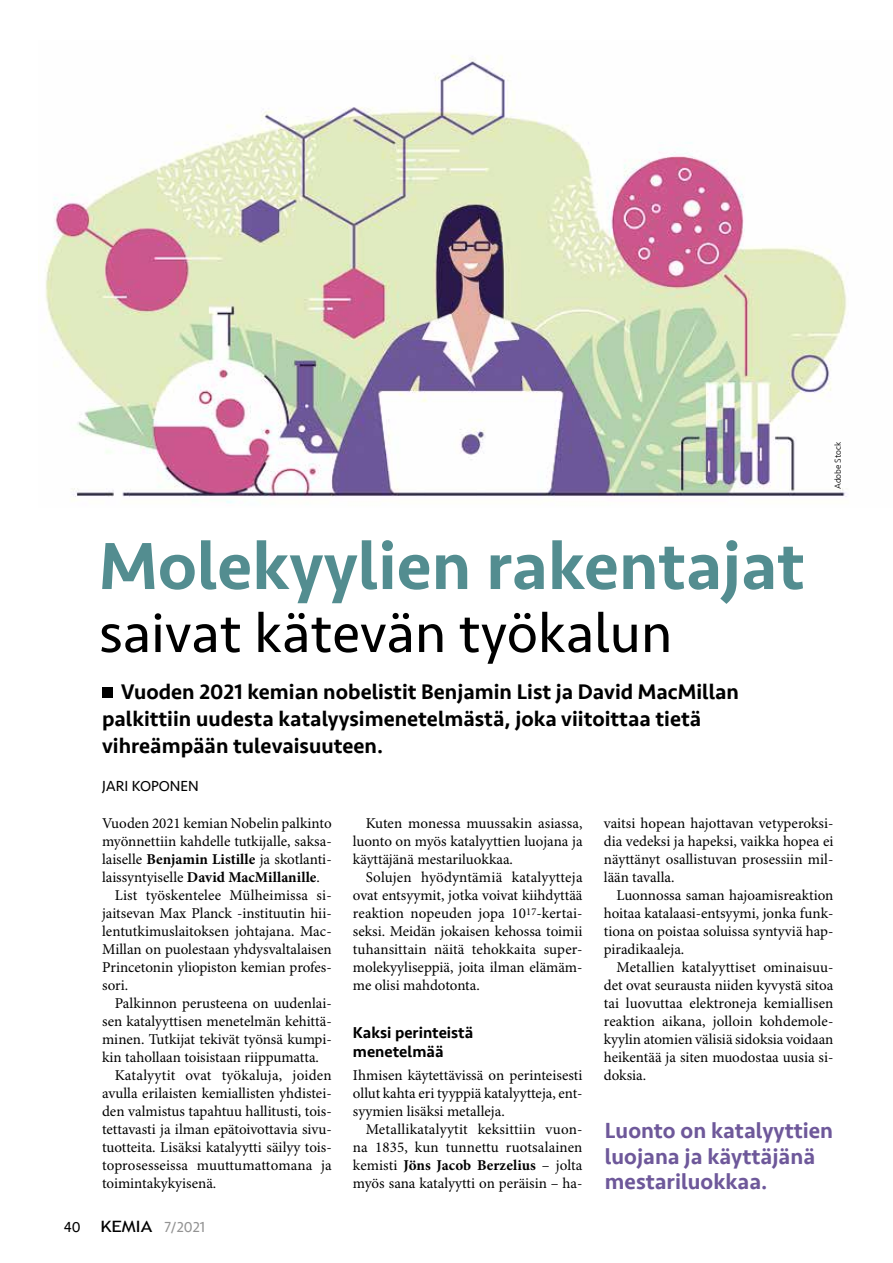
<style>
.page{position:relative;width:893px;height:1263px;background:#fff}
.page>*{position:absolute;margin:0;border:0;box-sizing:border-box;transform-origin:0 0}
.t1{font:500 69px "Seravek";color:#538d90}
.t2{font:57px "Seravek";color:#000}
.t3{font:500 22.5px/25.5px "Seravek";color:#6e589a}
.t4{font:500 21.75px/27px "Seravek";color:#000}
.t5{font:500 16.2px/18.9px "Seravek";color:#000}
.t6{font:15px/18px "Minion Pro";color:#000;text-align:justify}
.t7{font:700 15px "Minion Pro";letter-spacing:.005em;color:#000}
.t8{font:15px "Seravek";color:#000}
.t9{font:15px "Seravek";color:#939393}
.t10{font:300 9px "Seravek";color:#000}
.s1{font-weight:700}
.s2{font-weight:400}
.s3{font-family:"Trebuchet MS";font-size:15.6px;color:#000}
</style>
<div class="page">
<img style="left:45px;top:55px;width:802px;height:448px">
<div style="left:102px;top:688px;width:10px;height:10px;background:#000"></div>
<h1 class="t1" style="left:99px;top:523px;width:707px">Molekyylien rakentajat</h1>
<h2 class="t2" style="left:99px;top:589px;width:575px">saivat kätevän työkalun</h2>
<h3 class="t4" style="left:102px;top:679px;width:638px;text-indent:19px">Vuoden 2021 kemian nobelistit Benjamin List ja David MacMillan palkittiin uudesta katalyysimenetelmästä, joka viitoittaa tietä vihreämpään tulevaisuuteen.</h3>
<p class="t10" style="left:832px;top:489px;width:49px;rotate:-90deg">Adobe Stock</p>
<p class="t8" style="left:102px;top:775px;width:98px">JARI KOPONEN</p>
<p class="t6" style="left:102px;top:815px;width:231px">Vuoden 2021 kemian Nobelin palkinto</p>
<p class="t6" style="left:102px;top:833px;width:231px">myönnettiin kahdelle tutkijalle, saksa-</p>
<p class="t6" style="left:102px;top:851px;width:231px">laiselle <span class="s1">Benjamin Listille</span> ja skotlanti-</p>
<p class="t7" style="left:102px;top:868px;width:219px"><span class="s2">laissyntyiselle</span> David MacMillanille<span class="s2">.</span></p>
<p class="t6" style="left:115px;top:887px;width:218px">List työskentelee Mülheimissa si-</p>
<p class="t6" style="left:102px;top:905px;width:231px">jaitsevan Max Planck -instituutin hii-</p>
<p class="t6" style="left:102px;top:923px;width:231px">lentutkimuslaitoksen johtajana. Mac-</p>
<p class="t6" style="left:102px;top:941px;width:231px">Millan on puolestaan yhdysvaltalaisen</p>
<p class="t6" style="left:102px;top:959px;width:231px">Princetonin yliopiston kemian profes-</p>
<p class="t6" style="left:102px;top:977px;width:28px">sori.</p>
<p class="t6" style="left:115px;top:995px;width:218px">Palkinnon perusteena on uudenlai-</p>
<p class="t6" style="left:102px;top:1013px;width:231px">sen katalyyttisen menetelmän kehittä-</p>
<p class="t6" style="left:102px;top:1031px;width:231px">minen. Tutkijat tekivät työnsä kumpi-</p>
<p class="t6" style="left:102px;top:1049px;width:218px">kin tahollaan toisistaan riippumatta.</p>
<p class="t6" style="left:115px;top:1067px;width:218px">Katalyytit ovat työkaluja, joiden</p>
<p class="t6" style="left:102px;top:1085px;width:231px">avulla erilaisten kemiallisten yhdistei-</p>
<p class="t6" style="left:102px;top:1103px;width:231px">den valmistus tapahtuu hallitusti, tois-</p>
<p class="t6" style="left:102px;top:1121px;width:231px">tettavasti ja ilman epätoivottavia sivu-</p>
<p class="t6" style="left:102px;top:1139px;width:231px">tuotteita. Lisäksi katalyytti säilyy tois-</p>
<p class="t6" style="left:102px;top:1157px;width:231px">toprosesseissa muuttumattomana ja</p>
<p class="t6" style="left:102px;top:1175px;width:116px">toimintakykyisenä.</p>
<p class="t8" style="left:64px;top:1215px;width:18px">40</p>
<p class="t9" style="left:101px;top:1215px;width:106px"><span class="s3">KEMIA</span> 7/2021</p>
<p class="t6" style="left:353px;top:815px;width:231px;text-indent:13px">Kuten monessa muussakin asiassa, luonto on myös katalyyttien luojana ja käyttäjänä mestariluokkaa.</p>
<p class="t6" style="left:353px;top:869px;width:231px;text-indent:13px">Solujen hyödyntämiä katalyytteja ovat entsyymit, jotka voivat kiihdyttää reaktion nopeuden jopa 10<sup>17</sup>-kertai&shy;seksi. Meidän jokaisen kehossa toimii tuhansittain näitä tehokkaita super&shy;molekyyliseppiä, joita ilman elämäm&shy;me olisi mahdotonta.</p>
<p class="t5" style="left:353px;top:1023px;width:122px">Kaksi perinteistä menetelmää</p>
<p class="t6" style="left:353px;top:1067px;width:231px">Ihmisen käytettävissä on perinteisesti ollut kahta eri tyyppiä katalyytteja, ent&shy;syymien lisäksi metalleja.</p>
<p class="t6" style="left:353px;top:1121px;width:231px;text-indent:13px">Metallikatalyytit keksittiin vuon&shy;na 1835, kun tunnettu ruotsalainen kemisti <span class="s1">Jöns Jacob Berzelius</span> – jolta myös sana katalyytti on peräisin – ha-</p>
<p class="t6" style="left:604px;top:815px;width:231px">vaitsi hopean hajottavan vetyperoksi&shy;dia vedeksi ja hapeksi, vaikka hopea ei näyttänyt osallistuvan prosessiin mil&shy;lään tavalla.</p>
<p class="t6" style="left:604px;top:887px;width:231px;text-indent:13px">Luonnossa saman hajoamisreaktion hoitaa katalaasi-entsyymi, jonka funk&shy;tiona on poistaa soluissa syntyviä hap&shy;piradikaaleja.</p>
<p class="t6" style="left:604px;top:959px;width:231px;text-indent:13px">Metallien katalyyttiset ominaisuu&shy;det ovat seurausta niiden kyvystä sitoa tai luovuttaa elektroneja kemiallisen reaktion aikana, jolloin kohdemole&shy;kyylin atomien välisiä sidoksia voidaan heikentää ja siten muodostaa uusia si&shy;doksia.</p>
<h3 class="t3" style="left:605px;top:1118px;width:230px">Luonto on katalyyttien luojana ja käyttäjänä mestariluokkaa.</h3>
</div>
